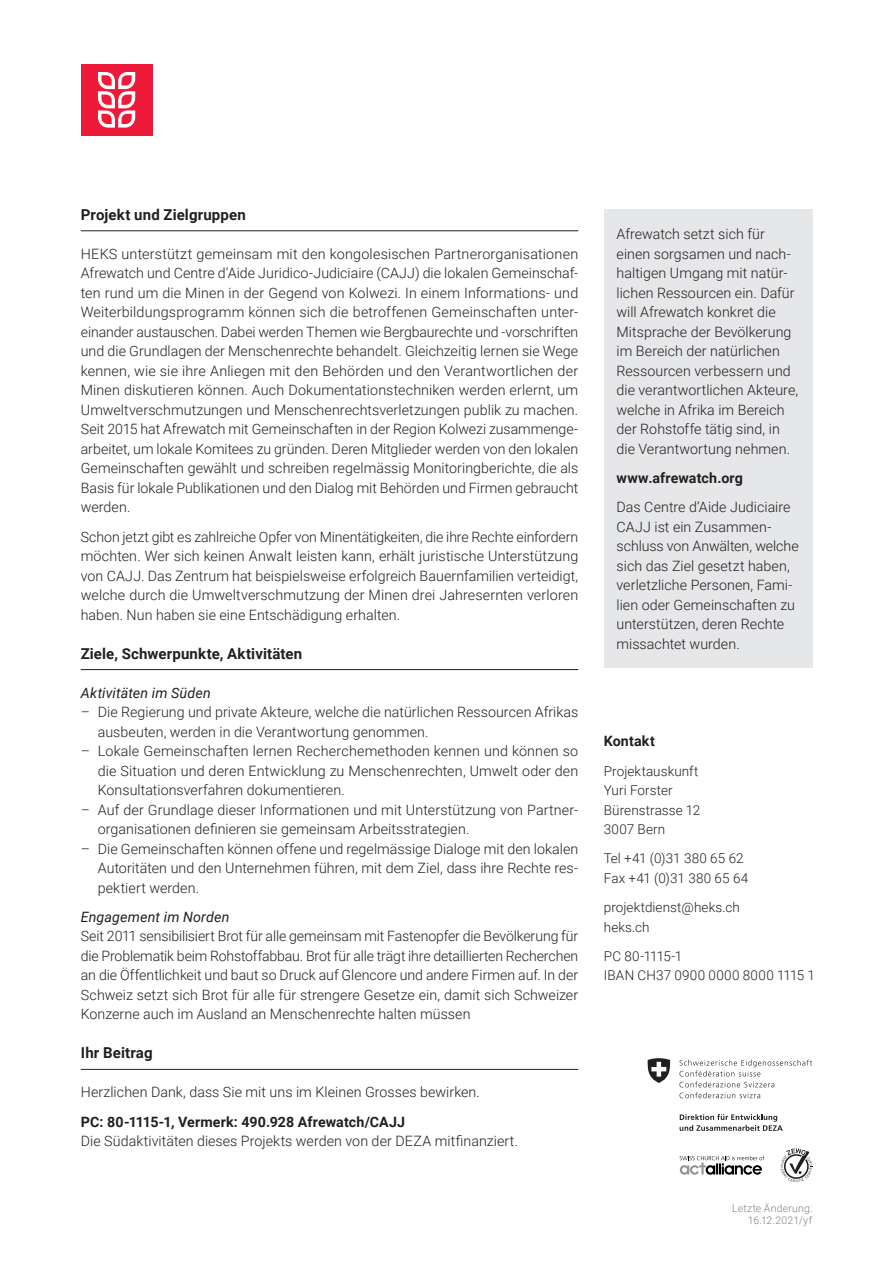
<style>
.page{position:relative;width:893px;height:1263px;background:#fff}
.page>*{position:absolute;margin:0;border:0;box-sizing:border-box;transform-origin:0 0}
.t1{font:700 15px "Roboto";letter-spacing:.01em;color:#231f20}
.t2{font:300 14.25px/19.5px "Roboto";letter-spacing:.005em;color:#231f20;text-align:justify}
.t3{font:700 14.25px "Roboto";letter-spacing:.01em;color:#231f20}
.t4{font:italic 14.25px "Roboto";letter-spacing:.01em;color:#231f20}
.t5{font:300 13.5px/19.5px "Roboto";letter-spacing:.01em;color:#231f20}
.t6{font:300 10.5px/12.6px "Roboto";letter-spacing:.015em;color:#808285;text-align:right}
</style>
<div class="page">
<hr style="left:81px;top:230px;width:497px;height:1px;background:#231f20">
<hr style="left:81px;top:669px;width:497px;height:1px;background:#231f20">
<hr style="left:81px;top:1069px;width:497px;height:1px;background:#231f20">
<svg style="left:680px;top:1156px;width:84px;height:19px"></svg>
<svg style="left:679px;top:1059px;width:133px;height:39px"></svg>
<svg style="left:680px;top:1114px;width:103px;height:17px"></svg>
<svg style="left:648px;top:1058px;width:22px;height:25px"></svg>
<svg style="left:781px;top:1148px;width:31px;height:34px"></svg>
<div style="left:81px;top:64px;width:71px;height:71px;background:#ed1a3a"></div>
<svg style="left:98px;top:72px;width:37px;height:56px"></svg>
<div style="left:604px;top:210px;width:208px;height:458px;background:#e6e7e9"></div>
<p class="t1" style="left:81px;top:204px;width:167px">Projekt und Zielgruppen</p>
<p class="t2" style="left:81px;top:243px;width:499px">HEKS unterstützt gemeinsam mit den kongolesischen Partnerorganisationen Afrewatch und Centre d’Aide Juridico-Judiciaire (CAJJ) die lokalen Gemeinschaf&shy;ten rund um die Minen in der Gegend von Kolwezi. In einem Informations- und Weiterbildungsprogramm können sich die betroffenen Gemeinschaften unter&shy;einander austauschen. Dabei werden Themen wie Bergbaurechte und -vorschriften und die Grundlagen der Menschenrechte behandelt. Gleichzeitig lernen sie Wege kennen, wie sie ihre Anliegen mit den Behörden und den Verantwortlichen der Minen diskutieren können. Auch Dokumentationstechniken werden erlernt, um Umweltverschmutzungen und Menschenrechtsverletzungen publik zu machen.<br>Seit 2015 hat Afrewatch mit Gemeinschaften in der Region Kolwezi zusammenge&shy;arbeitet, um lokale Komitees zu gründen. Deren Mitglieder werden von den lokalen Gemeinschaften gewählt und schreiben regelmässig Monitoringberichte, die als Basis für lokale Publikationen und den Dialog mit Behörden und Firmen gebraucht werden.</p>
<p class="t2" style="left:81px;top:526px;width:499px">Schon jetzt gibt es zahlreiche Opfer von Minentätigkeiten, die ihre Rechte einfordern möchten. Wer sich keinen Anwalt leisten kann, erhält juristische Unterstützung von CAJJ. Das Zentrum hat beispielsweise erfolgreich Bauernfamilien verteidigt, welche durch die Umweltverschmutzung der Minen drei Jahresernten verloren haben. Nun haben sie eine Entschädigung erhalten.</p>
<p class="t1" style="left:81px;top:643px;width:223px">Ziele, Schwerpunkte, Aktivitäten</p>
<p class="t4" style="left:81px;top:682px;width:132px">Aktivitäten im Süden</p>
<p class="t2" style="left:98px;top:702px;width:482px;text-indent:-17px">– Die Regierung und private Akteure, welche die natürlichen Ressourcen Afrikas ausbeuten, werden in die Verantwortung genommen.</p>
<p class="t2" style="left:98px;top:741px;width:482px;text-indent:-17px">– Lokale Gemeinschaften lernen Recherchemethoden kennen und können so die Situation und deren Entwicklung zu Menschenrechten, Umwelt oder den Konsultationsverfahren dokumentieren.</p>
<p class="t2" style="left:98px;top:799px;width:481px;text-indent:-17px">– Auf der Grundlage dieser Informationen und mit Unterstützung von Partner&shy;organisationen definieren sie gemeinsam Arbeitsstrategien.</p>
<p class="t2" style="left:98px;top:838px;width:482px;text-indent:-17px">– Die Gemeinschaften können offene und regelmässige Dialoge mit den lokalen Autoritäten und den Unternehmen führen, mit dem Ziel, dass ihre Rechte res&shy;pektiert werden.</p>
<p class="t4" style="left:81px;top:907px;width:150px">Engagement im Norden</p>
<p class="t2" style="left:81px;top:926px;width:499px">Seit 2011 sensibilisiert Brot für alle gemeinsam mit Fastenopfer die Bevölkerung für die Problematik beim Rohstoffabbau. Brot für alle trägt ihre detaillierten Recherchen an die Öffentlichkeit und baut so Druck auf Glencore und andere Firmen auf. In der Schweiz setzt sich Brot für alle für strengere Gesetze ein, damit sich Schweizer Konzerne auch im Ausland an Menschenrechte halten müssen</p>
<p class="t1" style="left:81px;top:1042px;width:73px">Ihr Beitrag</p>
<p class="t2" style="left:81px;top:1082px;width:401px">Herzlichen Dank, dass Sie mit uns im Kleinen Grosses bewirken.</p>
<p class="t3" style="left:81px;top:1111px;width:326px">PC: 80-1115-1, Vermerk: 490.928 Afrewatch/CAJJ</p>
<p class="t2" style="left:81px;top:1131px;width:439px">Die Südaktivitäten dieses Projekts werden von der DEZA mitfinanziert.</p>
<p class="t2" style="left:617px;top:224px;width:183px;text-align:left">Afrewatch setzt sich für einen sorgsamen und nach&shy;haltigen Umgang mit natür&shy;lichen Ressourcen ein. Dafür will Afrewatch konkret die<br>Mitsprache der Bevölkerung im Bereich der natürlichen<br>Ressourcen verbessern und die verantwortlichen Akteure, welche in Afrika im Bereich der Rohstoffe tätig sind, in die Verantwortung nehmen.</p>
<p class="t3" style="left:617px;top:468px;width:128px">www.afrewatch.org</p>
<p class="t2" style="left:617px;top:497px;width:184px;text-align:left">Das Centre d’Aide Judiciaire<br>CAJJ ist ein Zusammen&shy;schluss von Anwälten, welche sich das Ziel gesetzt haben, verletzliche Personen, Fami&shy;lien oder Gemeinschaften zu unterstützen, deren Rechte missachtet wurden.</p>
<p class="t3" style="left:604px;top:731px;width:53px">Kontakt</p>
<p class="t5" style="left:604px;top:760px;width:98px">Projektauskunft<br>Yuri Forster<br>Bürenstrasse 12<br>3007 Bern</p>
<p class="t5" style="left:604px;top:848px;width:146px">Tel +41 (0)31 380 65 62<br>Fax +41 (0)31 380 65 64</p>
<p class="t5" style="left:604px;top:897px;width:138px">projektdienst@heks.ch heks.ch</p>
<p class="t5" style="left:604px;top:946px;width:213px">PC 80-1115-1<br>IBAN CH37 0900 0000 8000 1115 1</p>
<p class="t6" style="left:732px;top:1201px;width:81px">Letzte Änderung:<br>16.12.2021/yf</p>
</div>
